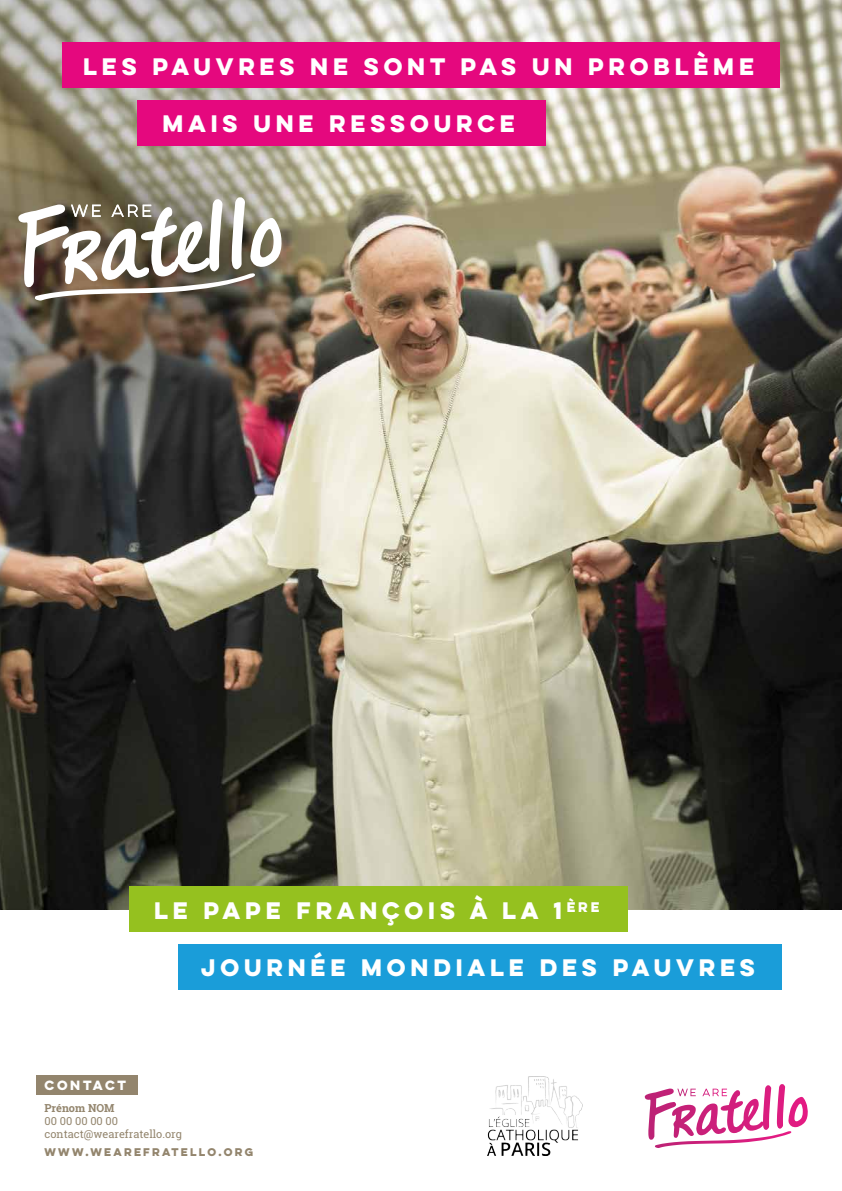
<style>
.page{position:relative;width:842px;height:1191px;background:#fff}
.page>*{position:absolute;margin:0;border:0;box-sizing:border-box;transform-origin:0 0}
.t1{font:700 21.4px "Lulo Clean One";color:#fff}
.t2{font:700 12px "Lulo Clean One";color:#fff}
.t3{font:11px/13.2px "Roboto Slab";color:#93856d}
.t4{font:700 11px "Roboto Slab";color:#93856d}
.t5{font:700 10px "Lulo Clean One";color:#93856d}
</style>
<div class="page">
<img style="left:0;top:0;width:842px;height:909px">
<div style="left:137px;top:100px;width:408px;height:46px;background:#e5087e"></div>
<div style="left:62px;top:43px;width:718px;height:45px;background:#e5087e"></div>
<div style="left:129px;top:886px;width:499px;height:46px;background:#95c11f"></div>
<svg style="left:645px;top:1084px;width:163px;height:64px"></svg>
<svg style="left:18px;top:197px;width:264px;height:103px"></svg>
<img style="left:488px;top:1076px;width:95px;height:79px">
<div style="left:36px;top:1075px;width:101px;height:20px;background:#93856d"></div>
<div style="left:179px;top:944px;width:603px;height:45px;background:#1a9dd9"></div>
<p class="t1" style="left:83px;top:49px;width:677px">LES PAUVRES NE SONT PAS UN PROBLÈME</p>
<p class="t1" style="left:162px;top:107px;width:359px">MAIS UNE RESSOURCE</p>
<p class="t1" style="left:154px;top:893px;width:450px">LE PAPE FRANÇOIS À LA 1<sup>ÈRE</sup></p>
<p class="t1" style="left:201px;top:951px;width:560px">JOURNÉE MONDIALE DES PAUVRES</p>
<p class="t2" style="left:45px;top:1076px;width:86px">CONTACT</p>
<p class="t4" style="left:45px;top:1100px;width:72px">Prénom NOM</p>
<p class="t3" style="left:45px;top:1114px;width:139px">00 00 00 00 00 contact@wearefratello.org</p>
<p class="t5" style="left:45px;top:1143px;width:212px">WWW.WEAREFRATELLO.ORG</p>
</div>
